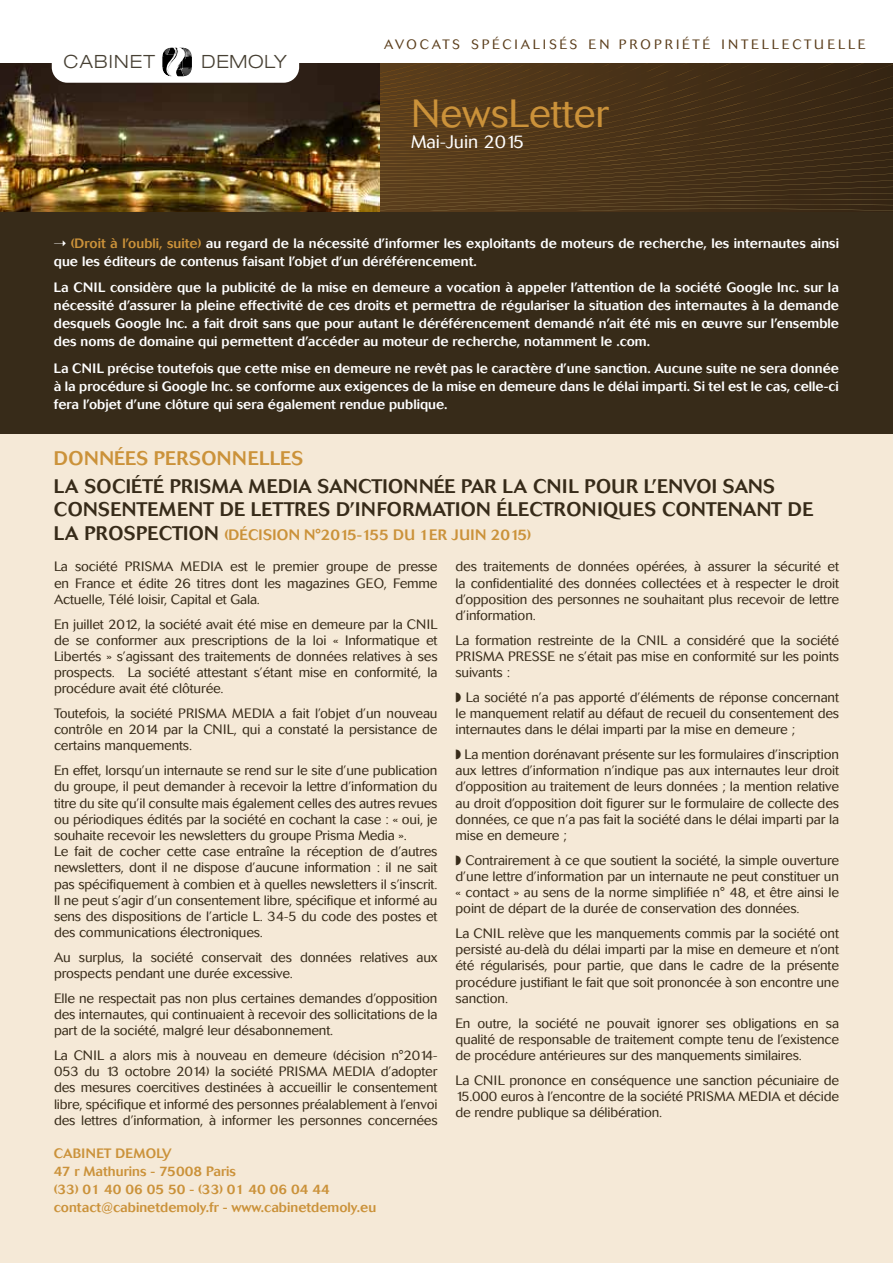
<style>
.page{position:relative;width:893px;height:1263px;background:#fff}
.page>*{position:absolute;margin:0;border:0;box-sizing:border-box;transform-origin:0 0}
.t1{font:300 39px "Cosmos";color:#cb923a}
.t2{font:500 19.5px/23.4px "Cosmos";letter-spacing:.02em;color:#372b19}
.t3{font:500 19.5px "Cosmos";color:#372b19}
.t4{font:500 19.5px "Cosmos";letter-spacing:.02em;color:#cb923a}
.t5{font:300 expanded 18.3px "Helvetica Neue";letter-spacing:.065em;color:#474033}
.t6{font:300 18px "Cosmos";color:#fff}
.t7{font:500 15px "Cosmos";letter-spacing:.02em;color:#cb923a}
.t8{font:300 13.5px/16.2px "Cosmos";letter-spacing:-.01em;color:#372b19;text-align:justify}
.t9{font:500 13.5px/18px "Cosmos";color:#fff;text-align:justify}
.t10{font:500 13.5px/18px "Cosmos";color:#cb923a}
.t11{font:300 13.5px "Cosmos";letter-spacing:.215em;color:#5b3e1c}
.s1{color:#cb923a}
.s2{font-size:19.5px;color:#372b19}
</style>
<div class="page">
<svg style="left:380px;top:63px;width:513px;height:148px;background:#4b3419"></svg>
<img style="left:0;top:63px;width:379px;height:150px">
<div style="left:52px;top:39px;width:247px;height:44px;background:#fff;border-radius:16px"></div>
<svg style="left:162px;top:47px;width:30px;height:30px"></svg>
<div style="left:0;top:434px;width:893px;height:829px;background:#f5e9d7"></div>
<div style="left:0;top:213px;width:893px;height:221px;background:#372b19"></div>
<h3 class="t5" style="left:64px;top:51px;width:93px">CABINET</h3>
<h3 class="t5" style="left:201px;top:51px;width:87px">DEMOLY</h3>
<p class="t11" style="left:384px;top:37px;width:483px">AVOCATS SPÉCIALISÉS EN PROPRIÉTÉ INTELLECTUELLE</p>
<h1 class="t1" style="left:411px;top:91px;width:200px">NewsLetter</h1>
<h3 class="t6" style="left:411px;top:132px;width:115px">Mai-Juin 2015</h3>
<p class="t9" style="left:54px;top:234px;width:787px">➝ <span class="s1">(Droit à l’oubli, suite)</span> au regard de la nécessité d’informer les exploitants de moteurs de recherche, les internautes ainsi que les éditeurs de contenus faisant l’objet d’un déréférencement.</p>
<p class="t9" style="left:54px;top:279px;width:29px">La CNI</p>
<p class="t9" style="left:54px;top:279px;width:787px;text-indent:44px">L considère que la publicité de la mise en demeure a vocation à appeler l’attention de la société Google Inc. sur la nécessité d’assurer la pleine effectivité de ces droits et permettra de régulariser la situation des internautes à la demande desquels Google Inc. a fait droit sans que pour autant le déréférencement demandé n’ait été mis en œuvre sur l’ensemble des noms de domaine qui permettent d’accéder au moteur de recherche, notamment le .com.</p>
<p class="t9" style="left:54px;top:359px;width:27px">La CNI</p>
<p class="t9" style="left:54px;top:359px;width:786px;text-indent:43px">L précise toutefois que cette mise en demeure ne revêt pas le caractère d’une sanction. Aucune suite ne sera donnée à la procédure si Google Inc. se conforme aux exigences de la mise en demeure dans le délai imparti. Si tel est le cas, celle-ci fera l’objet d’une clôture qui sera également rendue publique.</p>
<h2 class="t4" style="left:54px;top:447px;width:251px">Données personnelles</h2>
<h2 class="t2" style="left:54px;top:475px;width:129px">La société PRISMA</h2>
<h2 class="t3" style="left:249px;top:475px;width:297px">MEDIA sanctionnée par la CNI</h2>
<h2 class="t2" style="left:54px;top:475px;width:761px;text-indent:514px">L pour l’envoi sans consentement de lettres d’information électroniques contenant de</h2>
<p class="t7" style="left:54px;top:526px;width:479px"><span class="s2">la prospection</span> (décision n°2015-155 du 1er juin 2015)</p>
<p class="t8" style="left:54px;top:559px;width:385px">La société PRISMA MEDIA est le premier groupe de presse en France et édite 26 titres dont les magazines GEO, Femme Actuelle, Télé loisir, Capital et Gala.</p>
<p class="t8" style="left:54px;top:616px;width:385px">En juillet 2012, la société avait été mise en demeure par la CNIL de se conformer aux prescriptions de la loi « Informatique et Libertés » s’agissant des traitements de données relatives à ses prospects. La société attestant s’étant mise en conformité, la procédure avait été clôturée.</p>
<p class="t8" style="left:54px;top:705px;width:385px">Toutefois, la société PRISMA MEDIA a fait l’objet d’un nouveau contrôle en 2014 par la CNIL, qui a constaté la persistance de certains manquements.</p>
<p class="t8" style="left:54px;top:762px;width:385px;text-align:left">En effet, lorsqu’un internaute se rend sur le site d’une publication du groupe, il peut demander à recevoir la lettre d’information du titre du site qu’il consulte mais également celles des autres revues ou périodiques édités par la société en cochant la case : « oui, je souhaite recevoir les newsletters du groupe Prisma Media ».<br>Le fait de cocher cette case entraîne la réception de d’autres newsletters, dont il ne dispose d’aucune information : il ne sait pas spécifiquement à combien et à quelles newsletters il s’inscrit.<br>Il ne peut s’agir d’un consentement libre, spécifique et informé au sens des dispositions de l’article L. 34-5 du code des postes et des communications électroniques.</p>
<p class="t8" style="left:54px;top:949px;width:385px">Au surplus, la société conservait des données relatives aux prospects pendant une durée excessive.</p>
<p class="t8" style="left:54px;top:990px;width:385px">Elle ne respectait pas non plus certaines demandes d’opposition des internautes, qui continuaient à recevoir des sollicitations de la part de la société, malgré leur désabonnement.</p>
<p class="t8" style="left:54px;top:1047px;width:385px">La CNIL a alors mis à nouveau en demeure (décision n°2014- 053 du 13 octobre 2014) la société PRISMA MEDIA d’adopter des mesures coercitives destinées à accueillir le consentement libre, spécifique et informé des personnes préalablement à l’envoi des lettres d’information, à informer les personnes concernées</p>
<p class="t10" style="left:54px;top:1145px;width:324px">Cabinet Demoly<br>47 r Mathurins - 75008 Paris<br>(33) 01 40 06 05 50 - (33) 01 40 06 04 44 contact@cabinetdemoly.fr - www.cabinetdemoly.eu</p>
<p class="t8" style="left:455px;top:559px;width:385px">des traitements de données opérées, à assurer la sécurité et la confidentialité des données collectées et à respecter le droit d’opposition des personnes ne souhaitant plus recevoir de lettre d’information.</p>
<p class="t8" style="left:455px;top:632px;width:385px">La formation restreinte de la CNIL a considéré que la société PRISMA PRESSE ne s’était pas mise en conformité sur les points suivants :</p>
<p class="t8" style="left:455px;top:689px;width:385px">◗ La société n’a pas apporté d’éléments de réponse concernant le manquement relatif au défaut de recueil du consentement des internautes dans le délai imparti par la mise en demeure ;</p>
<p class="t8" style="left:455px;top:746px;width:385px">◗ La mention dorénavant présente sur les formulaires d’inscription aux lettres d’information n’indique pas aux internautes leur droit d’opposition au traitement de leurs données ; la mention relative au droit d’opposition doit figurer sur le formulaire de collecte des données, ce que n’a pas fait la société dans le délai imparti par la mise en demeure ;</p>
<p class="t8" style="left:455px;top:852px;width:385px">◗ Contrairement à ce que soutient la société, la simple ouverture d’une lettre d’information par un internaute ne peut constituer un « contact » au sens de la norme simplifiée n° 48, et être ainsi le point de départ de la durée de conservation des données.</p>
<p class="t8" style="left:455px;top:925px;width:385px">La CNIL relève que les manquements commis par la société ont persisté au-delà du délai imparti par la mise en demeure et n’ont été régularisés, pour partie, que dans le cadre de la présente procédure justifiant le fait que soit prononcée à son encontre une sanction.</p>
<p class="t8" style="left:455px;top:1015px;width:385px">En outre, la société ne pouvait ignorer ses obligations en sa qualité de responsable de traitement compte tenu de l’existence de procédure antérieures sur des manquements similaires.</p>
<p class="t8" style="left:455px;top:1072px;width:385px">La CNIL prononce en conséquence une sanction pécuniaire de 15.000 euros à l’encontre de la société PRISMA MEDIA et décide de rendre publique sa délibération.</p>
</div>
